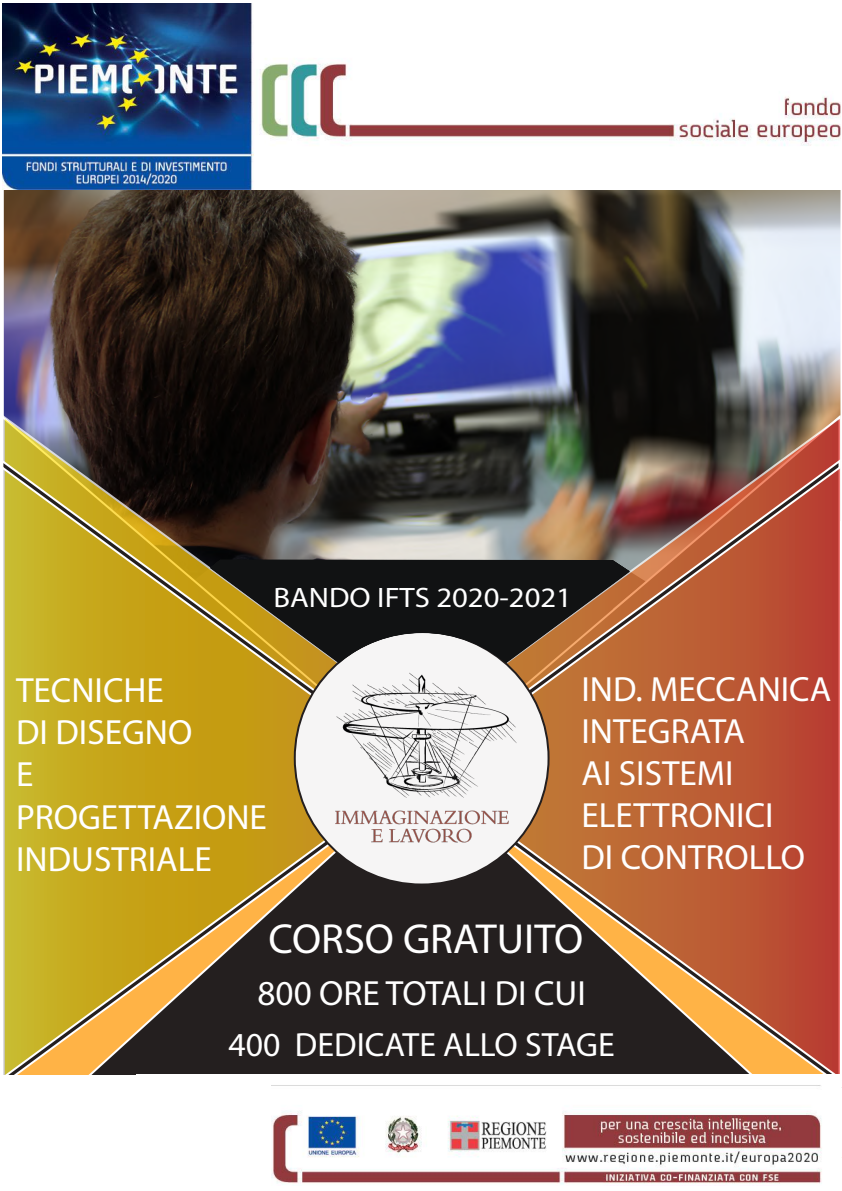
<style>
.page{position:relative;width:842px;height:1191px;background:#fff}
.page>*{position:absolute;margin:0;border:0;box-sizing:border-box;transform-origin:0 0}
.t1{font:42.1px "Myriad Pro";color:#fff}
.t2{font:35.1px/42.1px "Myriad Pro";color:#fff}
.t3{font:33.7px "Myriad Pro";color:#fff}
.t4{font:28.1px "Myriad Pro";color:#fff}
.t5{font:28.1px "Myriad Pro";color:#fff;scale:1.09 1}
</style>
<div class="page">
<img style="left:4px;top:189px;width:836px;height:223px">
<img style="left:3px;top:415px;width:837px;height:42px">
<svg style="left:3px;top:777px;width:837px;height:298px;background:#89602c"></svg>
<img style="left:3px;top:457px;width:837px;height:320px">
<div style="left:295px;top:632px;width:253px;height:252px;background:#f6f5f5;border-radius:50%"></div>
<img style="left:324px;top:663px;width:196px;height:190px">
<img style="left:2px;top:4px;width:838px;height:185px">
<img style="left:271px;top:1085px;width:551px;height:100px">
<svg style="left:210px;top:560px;width:420px;height:103px;background:#52452d"></svg>
<p class="t4" style="left:275px;top:574px;width:276px">BANDO IFTS 2020-2021</p>
<p class="t5" style="left:274px;top:579px;width:275px">BANDO IFTS 2020-2021</p>
<p class="t4" style="left:285px;top:583px;width:275px">BANDO IFTS 2019-2020</p>
<p class="t2" style="left:16px;top:669px;width:252px">TECNICHE<br>DI DISEGNO<br>E<br>PROGETTAZIONE<br>INDUSTRIALE</p>
<p class="t2" style="left:581px;top:667px;width:251px">IND. MECCANICA<br>INTEGRATA<br>AI SISTEMI<br>ELETTRONICI<br>DI CONTROLLO</p>
<p class="t1" style="left:268px;top:913px;width:316px">CORSO GRATUITO</p>
<p class="t2" style="left:257px;top:972px;width:330px">800 ORE TOTALI DI CUI</p>
<p class="t3" style="left:229px;top:1023px;width:388px">400 DEDICATE ALLO STAGE</p>
</div>
